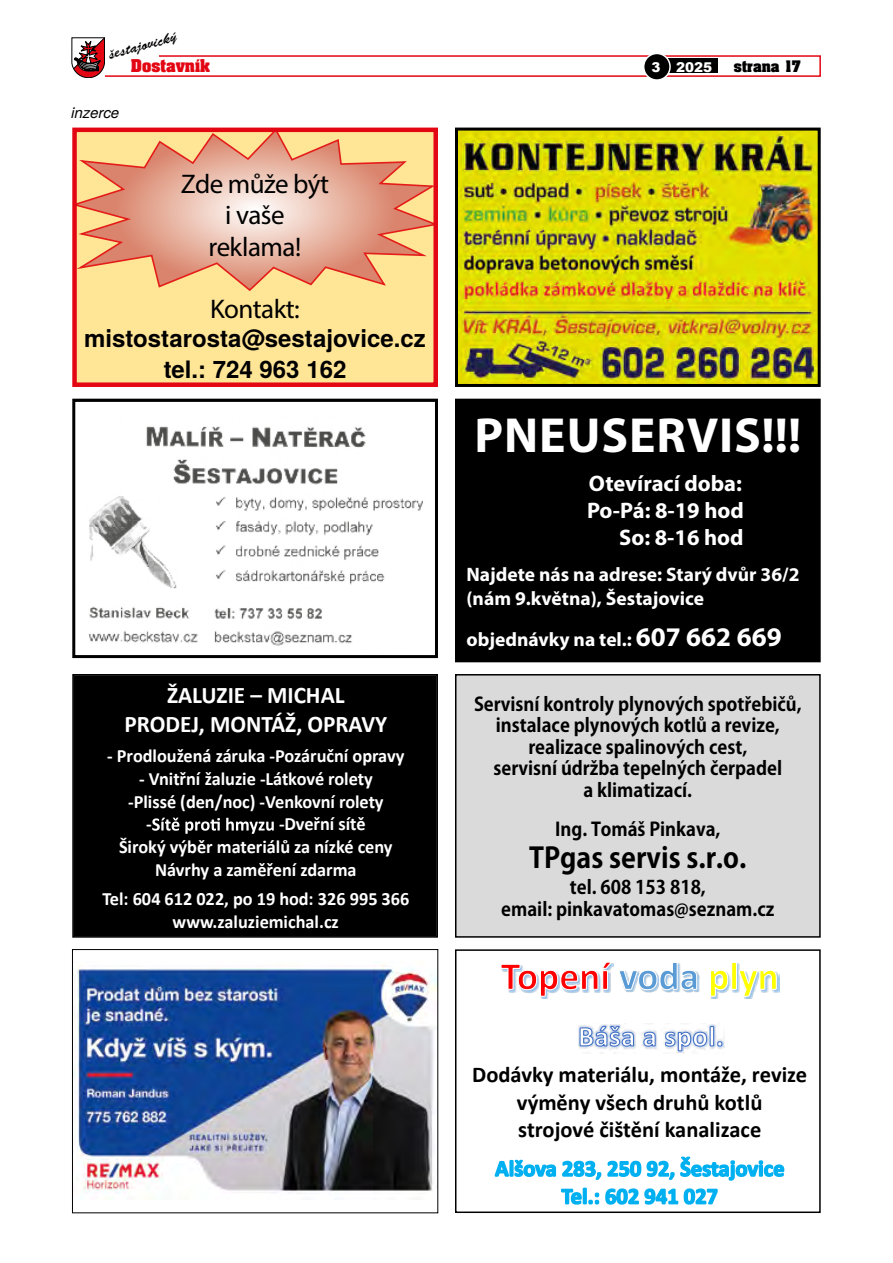
<style>
.page{position:relative;width:893px;height:1263px;background:#fff}
.page>*{position:absolute;margin:0;border:0;box-sizing:border-box;transform-origin:0 0}
.t1{font:700 49.5px "Myriad Pro";letter-spacing:.02em;color:#fff}
.t2{font:700 28.05px "Koz Go Pr 6 N";color:#000;scale:.96 1}
.t3{font:27px/31.5px "Myriad Pro";letter-spacing:-.02em;color:#000;text-align:center}
.t4{font:700 24px/31.5px "Te X Gyre Heros";color:#000;text-align:center}
.t5{font:700 23.85px/29.1px "Calibri";color:#fff;text-align:center}
.t6{font:700 22.65px/27.8px "Calibri";color:#000;text-align:center}
.t7{font:700 22.5px/27px "Myriad Pro";color:#fff;text-align:right}
.t8{font:700 19.5px/23.4px "Myriad Pro";color:#fff}
.t9{font:700 18.75px/22.8px "Calibri";letter-spacing:-.005em;color:#fff;text-align:center}
.t10{font:700 18.75px/21.6px "Koz Go Pr 6 N";color:#000;text-align:center;scale:.96 1}
.t11{font:15px "Brush Script DOT";color:#000}
.t12{font:15px "Aardvark CE Bold";color:#e30613}
.t13{font:italic 15px "Te X Gyre Heros";color:#000}
.t14{font:13.5px "Aardvark CE Bold";color:#000}
.t15{font:900 13.5px "Arial";color:#fff}
.s1{font-size:27px}
</style>
<div class="page">
<div style="left:91px;top:55px;width:730px;height:22px;border:2px solid #e30613"></div>
<div style="left:663px;top:58px;width:55px;height:15px;background:#000"></div>
<div style="left:644px;top:53px;width:26px;height:27px;background:#000;border-radius:50%"></div>
<div style="left:643px;top:53px;width:28px;height:28px;border:2px solid #fff;border-radius:50%"></div>
<svg style="left:72px;top:37px;width:107px;height:41px"></svg>
<div style="left:75px;top:130px;width:361px;height:255px;background:#ffe596"></div>
<svg style="left:77px;top:133px;width:356px;height:157px"></svg>
<div style="left:72px;top:128px;width:366px;height:259px;border:4px solid #e30613"></div>
<img style="left:459px;top:132px;width:358px;height:251px">
<div style="left:455px;top:128px;width:366px;height:259px;border:3px solid #000"></div>
<svg style="left:89px;top:426px;width:334px;height:220px"></svg>
<div style="left:72px;top:399px;width:366px;height:259px;border:3px solid #000"></div>
<div style="left:456px;top:675px;width:364px;height:262px;background:#dadada"></div>
<div style="left:455px;top:674px;width:366px;height:264px;border:2px solid #000"></div>
<div style="left:73px;top:675px;width:364px;height:262px;background:#000"></div>
<svg style="left:152px;top:818px;width:122px;height:16px"></svg>
<div style="left:72px;top:674px;width:366px;height:264px;border:2px solid #000"></div>
<div style="left:456px;top:400px;width:363px;height:261px;background:#000"></div>
<div style="left:455px;top:399px;width:366px;height:263px;border:3px solid #000"></div>
<img style="left:74px;top:961px;width:362px;height:233px">
<div style="left:72px;top:949px;width:366px;height:264px;border:1px solid #000"></div>
<svg style="left:494px;top:962px;width:291px;height:243px"></svg>
<div style="left:455px;top:949px;width:366px;height:264px;border:2px solid #000"></div>
<p class="t11" style="left:106px;top:46px;width:71px;rotate:-15deg">šestajovický</p>
<p class="t12" style="left:131px;top:55px;width:81px">Dostavník</p>
<p class="t15" style="left:676px;top:57px;width:38px">2025</p>
<p class="t14" style="left:734px;top:57px;width:68px">strana 17</p>
<p class="t15" style="left:651px;top:57px;width:11px">3</p>
<p class="t13" style="left:71px;top:101px;width:50px">inzerce</p>
<h3 class="t3" style="left:181px;top:168px;width:149px">Zde může být i vaše reklama!</h3>
<h3 class="t3" style="left:210px;top:293px;width:91px">Kontakt:</h3>
<p class="t4" style="left:84px;top:321px;width:343px">mistostarosta@sestajovice.cz tel.: 724 963 162</p>
<p class="t5" style="left:124px;top:680px;width:264px">ŽALUZIE – MICHAL<br>PRODEJ, MONTÁŽ, OPRAVY</p>
<p class="t9" style="left:107px;top:744px;width:299px">- Prodloužená záruka -Pozáruční opravy</p>
<p class="t9" style="left:139px;top:767px;width:235px">- Vnitřní žaluzie -Látkové rolety</p>
<p class="t9" style="left:128px;top:790px;width:257px">-Plissé (den/noc) -Venkovní rolety</p>
<p class="t9" style="left:146px;top:813px;width:7px">-</p>
<p class="t9" style="left:279px;top:813px;width:88px">-Dveřní sítě</p>
<p class="t9" style="left:119px;top:835px;width:275px">Široký výběr materiálů za nízké ceny</p>
<p class="t9" style="left:155px;top:858px;width:203px">Návrhy a zaměření zdarma</p>
<p class="t9" style="left:102px;top:887px;width:309px">Tel: 604 612 022, po 19 hod: 326 995 366 www.zaluziemichal.cz</p>
<h1 class="t1" style="left:474px;top:403px;width:328px">PNEUSERVIS!!!</h1>
<p class="t7" style="left:587px;top:469px;width:158px">Otevírací doba:<br>Po-Pá: 8-19 hod<br>So: 8-16 hod</p>
<p class="t8" style="left:466px;top:563px;width:335px">Najdete nás na adrese: Starý dvůr 36/2 (nám 9.května), Šestajovice</p>
<p class="t8" style="left:466px;top:627px;width:317px">objednávky na tel.: <span class="s1">607 662 669</span></p>
<p class="t10" style="left:474px;top:693px;width:343px">Servisní kontroly plynových spotřebičů, instalace plynových kotlů a revize, realizace spalinových cest,<br>servisní údržba tepelných čerpadel<br>a klimatizací.</p>
<p class="t10" style="left:555px;top:818px;width:174px">Ing. Tomáš Pinkava,</p>
<h2 class="t2" style="left:529px;top:842px;width:228px">TPgas servis s.r.o.</h2>
<p class="t10" style="left:501px;top:877px;width:286px">tel. 608 153 818,<br>email: pinkavatomas@seznam.cz</p>
<p class="t6" style="left:472px;top:1060px;width:336px">Dodávky materiálu, montáže, revize výměny všech druhů kotlů<br>strojové čištění kanalizace</p>
</div>
